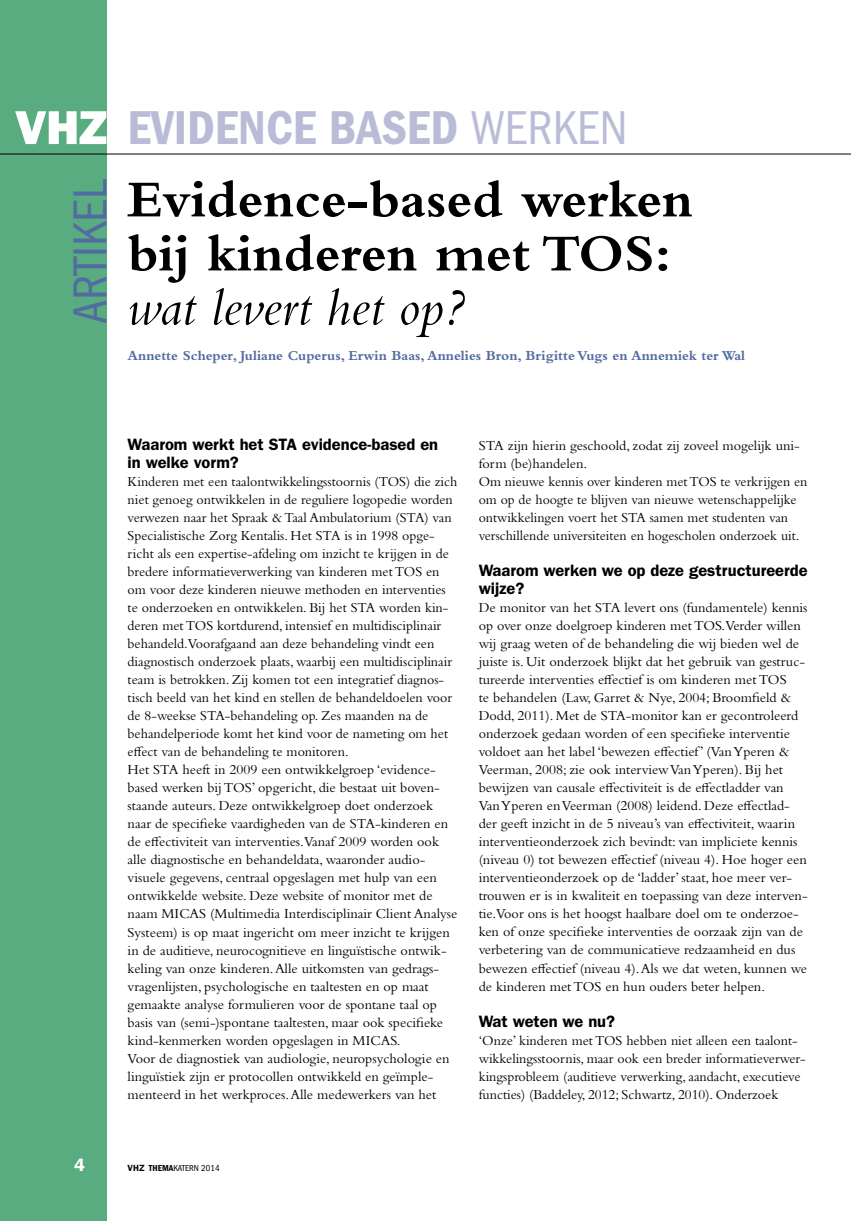
<style>
.page{position:relative;width:851px;height:1221px;background:#fff}
.page>*{position:absolute;margin:0;border:0;box-sizing:border-box;transform-origin:0 0}
.t1{font:700 54px/54px "Bembo Std";color:#000}
.t2{font:italic 54px "Bembo Std";color:#000}
.t3{font:49.2px "ITC Franklin Gothic Std Dm Cd";color:#babcd7}
.t4{font:condensed 49.2px "ITC Franklin Gothic Std";color:#526ba1}
.t5{font:600 18px "ITC Franklin Gothic Std";color:#fff}
.t6{font:600 16.5px/18px "ITC Franklin Gothic Std";color:#000}
.t7{font:14.25px/18px "Bembo Std";color:#000}
.t8{font:700 14.25px "Bembo Std";color:#526ba1}
.t9{font:condensed 9px "ITC Franklin Gothic Std";color:#000}
.s1{font-family:"ITC Franklin Gothic Std";font-stretch:condensed}
.s2{font-weight:600;font-stretch:normal}
.s3{font-family:"ITC Franklin Gothic Std Dm Cd";font-stretch:normal}
</style>
<div class="page">
<div style="left:0;top:154px;width:106px;height:1066px;background:#58ac80"></div>
<div style="left:0;top:0;width:106px;height:154px;background:#58ac80"></div>
<hr style="left:0;top:154px;width:850px;height:1px;background:#000">
<svg style="left:15px;top:111px;width:91px;height:33px"></svg>
<h2 class="t4" style="left:62px;top:324px;width:146px;rotate:-90deg">ARTIKEL</h2>
<h2 class="t3" style="left:128px;top:100px;width:501px">EVIDENCE BASED <span class="s1">WERKEN</span></h2>
<h1 class="t1" style="left:128px;top:172px;width:566px">Evidence-based werken bij kinderen met TOS:</h1>
<h1 class="t2" style="left:128px;top:276px;width:338px">wat levert het op?</h1>
<p class="t8" style="left:128px;top:348px;width:619px">Annette Scheper, Juliane Cuperus, Erwin Baas, Annelies Bron, Brigitte Vugs en Annemiek ter Wal</p>
<p class="t6" style="left:128px;top:435px;width:312px">Waarom werkt het STA evidence-based en in welke vorm?</p>
<p class="t7" style="left:128px;top:472px;width:331px">Kinderen met een taalontwikkelingsstoornis (TOS) die zich niet genoeg ontwikkelen in de reguliere logopedie worden verwezen naar het Spraak &amp; Taal Ambulatorium (STA) van Specialistische Zorg Kentalis. Het STA is in 1998 opge&shy;richt als een expertise-afdeling om inzicht te krijgen in de bredere informatieverwerking van kinderen met TOS en om voor deze kinderen nieuwe methoden en interventies te onderzoeken en ontwikkelen. Bij het STA worden kin&shy;deren met TOS kortdurend, intensief en multidisciplinair behandeld.Voorafgaand aan deze behandeling vindt een diagnostisch onderzoek plaats, waarbij een multidisciplinair team is betrokken. Zij komen tot een integratief diagnos&shy;tisch beeld van het kind en stellen de behandeldoelen voor de 8-weekse STA-behandeling op. Zes maanden na de behandelperiode komt het kind voor de nameting om het effect van de behandeling te monitoren.<br>Het STA heeft in 2009 een ontwikkelgroep ‘evidence&shy;based werken bij TOS’ opgericht, die bestaat uit boven&shy;staande auteurs. Deze ontwikkelgroep doet onderzoek naar de specifieke vaardigheden van de STA-kinderen en de effectiviteit van interventies.Vanaf 2009 worden ook alle diagnostische en behandeldata, waaronder audio&shy;visuele gegevens, centraal opgeslagen met hulp van een ontwikkelde website. Deze website of monitor met de naam MICAS (Multimedia Interdisciplinair Client Analyse Systeem) is op maat ingericht om meer inzicht te krijgen in de auditieve, neurocognitieve en linguïstische ontwik&shy;keling van onze kinderen. Alle uitkomsten van gedrags&shy;vragenlijsten, psychologische en taaltesten en op maat gemaakte analyse formulieren voor de spontane taal op basis van (semi-)spontane taaltesten, maar ook specifieke kind-kenmerken worden opgeslagen in MICAS.<br>Voor de diagnostiek van audiologie, neuropsychologie en linguïstiek zijn er protocollen ontwikkeld en geïmple&shy;menteerd in het werkproces. Alle medewerkers van het</p>
<p class="t7" style="left:478px;top:436px;width:330px">STA zijn hierin geschoold, zodat zij zoveel mogelijk uni&shy;form (be)handelen.<br>Om nieuwe kennis over kinderen met TOS te verkrijgen en om op de hoogte te blijven van nieuwe wetenschappelijke ontwikkelingen voert het STA samen met studenten van verschillende universiteiten en hogescholen onderzoek uit.</p>
<p class="t6" style="left:478px;top:561px;width:330px">Waarom werken we op deze gestructureerde wijze?</p>
<p class="t7" style="left:478px;top:598px;width:330px">De monitor van het STA levert ons (fundamentele) kennis op over onze doelgroep kinderen met TOS.Verder willen wij graag weten of de behandeling die wij bieden wel de juiste is. Uit onderzoek blijkt dat het gebruik van gestruc&shy;tureerde interventies effectief is om kinderen met TOS<br>te behandelen (Law, Garret &amp; Nye, 2004; Broomfield &amp; Dodd, 2011). Met de STA-monitor kan er gecontroleerd onderzoek gedaan worden of een specifieke interventie voldoet aan het label ‘bewezen effectief’ (Van Yperen &amp; Veerman, 2008; zie ook interview Van Yperen). Bij het bewijzen van causale effectiviteit is de effectladder van Van Yperen en Veerman (2008) leidend. Deze effectlad&shy;der geeft inzicht in de 5 niveau’s van effectiviteit, waarin interventieonderzoek zich bevindt: van impliciete kennis (niveau 0) tot bewezen effectief (niveau 4). Hoe hoger een interventieonderzoek op de ‘ladder’ staat, hoe meer ver&shy;trouwen er is in kwaliteit en toepassing van deze interven&shy;tie.Voor ons is het hoogst haalbare doel om te onderzoe&shy;ken of onze specifieke interventies de oorzaak zijn van de verbetering van de communicatieve redzaamheid en dus bewezen effectief (niveau 4). Als we dat weten, kunnen we de kinderen met TOS en hun ouders beter helpen.</p>
<p class="t6" style="left:478px;top:1011px;width:138px">Wat weten we nu?</p>
<p class="t7" style="left:478px;top:1030px;width:328px">‘Onze’ kinderen met TOS hebben niet alleen een taalont&shy;wikkelingsstoornis, maar ook een breder informatieverwer&shy;kingsprobleem (auditieve verwerking, aandacht, executieve functies) (Baddeley, 2012; Schwartz, 2010). Onderzoek</p>
<p class="t5" style="left:74px;top:1153px;width:12px">4</p>
<p class="t9" style="left:128px;top:1162px;width:93px"><span class="s2">VHZ</span> <span class="s3">THEMA</span>KATERN 2014</p>
</div>
